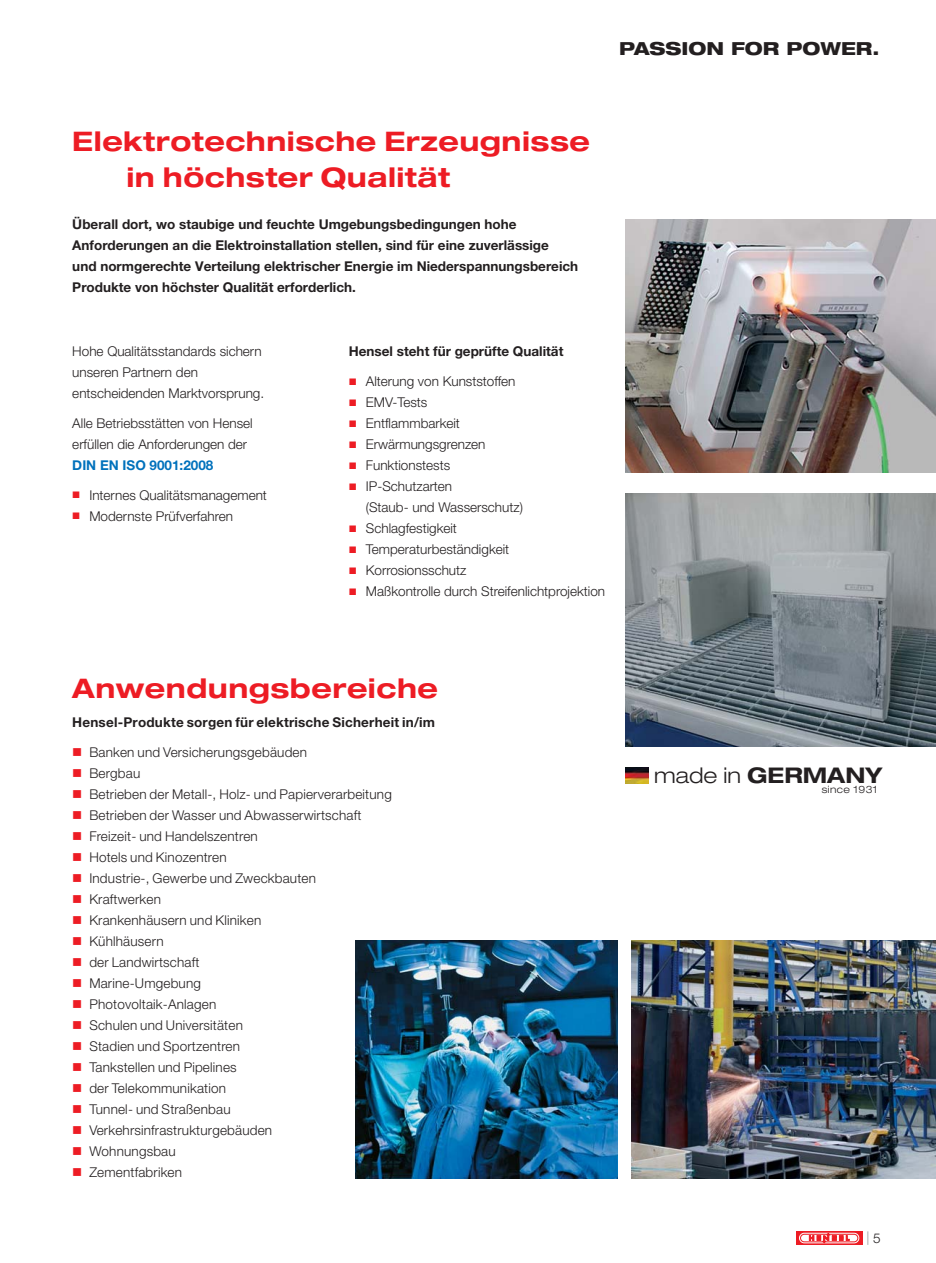
<style>
.page{position:relative;width:936px;height:1263px;background:#fff}
.page>*{position:absolute;margin:0;border:0;box-sizing:border-box;transform-origin:0 0}
.t1{font:700 expanded 27px/36px "Helvetica Neue LT Pro";letter-spacing:.02em;color:#ed1c24}
.t2{font:700 expanded 21.6px "Helvetica Neue LT Pro";color:#231f20}
.t3{font:800 expanded 18px "Helvetica Neue LT Pro";color:#231f20}
.t4{font:300 13.5px/21px "Helvetica Neue LT Pro";letter-spacing:.015em;color:#231f20}
.t5{font:700 13.5px/21px "Helvetica Neue LT Pro";color:#231f20}
.t6{font:700 13.5px "Helvetica Neue LT Pro";color:#0071bc}
.t7{font:300 13.5px "Helvetica Neue LT Pro";color:#939598}
.t8{font:300 expanded 10.2px "Helvetica Neue LT Pro";letter-spacing:.04em;color:#231f20}
.s1{color:#ed1c24}
.s2{font-weight:300}
.s3{color:#231f20}
</style>
<div class="page">
<svg style="left:796px;top:1231px;width:66px;height:13px"></svg>
<svg style="left:799px;top:1233px;width:60px;height:10px"></svg>
<img style="left:625px;top:493px;width:310px;height:253px">
<img style="left:625px;top:219px;width:310px;height:253px">
<img style="left:625px;top:768px;width:23px;height:15px">
<img style="left:355px;top:940px;width:262px;height:238px">
<img style="left:631px;top:940px;width:304px;height:238px">
<h3 class="t3" style="left:619px;top:39px;width:262px">PASSION FOR POWER.</h3>
<h1 class="t1" style="left:126px;top:127px;width:465px;text-indent:-54px">Elektrotechnische Erzeugnisse in höchster Qualität</h1>
<p class="t5" style="left:72px;top:215px;width:507px">Überall dort, wo staubige und feuchte Umgebungsbedingungen hohe Anforderungen an die Elektroinstallation stellen, sind für eine zuverlässige<br>und normgerechte Verteilung elektrischer Energie im Niederspannungsbereich Produkte von höchster Qualität erforderlich.</p>
<p class="t4" style="left:72px;top:343px;width:193px">Hohe Qualitätsstandards sichern unseren Partnern den entscheidenden Marktvorsprung.</p>
<p class="t4" style="left:72px;top:414px;width:182px">Alle Betriebsstätten von Hensel erfüllen die Anforderungen der</p>
<p class="t6" style="left:72px;top:460px;width:143px">DIN EN ISO 9001:2008</p>
<p class="t4" style="left:89px;top:486px;width:179px">Internes Qualitätsmanagement<br>Modernste Prüfverfahren</p>
<p class="t5" style="left:349px;top:343px;width:216px">Hensel steht für geprüfte Qualität</p>
<p class="t4" style="left:366px;top:372px;width:241px">Alterung von Kunststoffen<br>EMV-Tests<br>Entflammbarkeit<br>Erwärmungsgrenzen<br>Funktionstests<br>IP-Schutzarten<br>(Staub- und Wasserschutz)<br>Schlagfestigkeit<br>Temperaturbeständigkeit<br>Korrosionsschutz<br>Maßkontrolle durch Streifenlichtprojektion</p>
<h1 class="t1" style="left:72px;top:673px;width:367px">Anwendungsbereiche</h1>
<p class="t5" style="left:72px;top:713px;width:364px">Hensel-Produkte sorgen für elektrische Sicherheit in/im</p>
<p class="t4" style="left:72px;top:743px;width:236px"><span class="s1">■</span> Banken und Versicherungsgebäuden</p>
<p class="t4" style="left:72px;top:764px;width:69px"><span class="s1">■</span> Bergbau</p>
<p class="t4" style="left:72px;top:785px;width:321px"><span class="s1">■</span> Betrieben der Metall-, Holz- und Papierverarbeitung</p>
<p class="t4" style="left:72px;top:806px;width:290px"><span class="s1">■</span> Betrieben der Wasser und Abwasserwirtschaft</p>
<p class="t4" style="left:72px;top:827px;width:187px"><span class="s1">■</span> Freizeit- und Handelszentren</p>
<p class="t4" style="left:72px;top:848px;width:156px"><span class="s1">■</span> Hotels und Kinozentren</p>
<p class="t4" style="left:72px;top:869px;width:245px"><span class="s1">■</span> Industrie-, Gewerbe und Zweckbauten</p>
<p class="t4" style="left:72px;top:890px;width:90px"><span class="s1">■</span> Kraftwerken</p>
<p class="t4" style="left:72px;top:911px;width:190px"><span class="s1">■</span> Krankenhäusern und Kliniken</p>
<p class="t4" style="left:72px;top:932px;width:93px"><span class="s1">■</span> Kühlhäusern</p>
<p class="t4" style="left:72px;top:953px;width:129px"><span class="s1">■</span> der Landwirtschaft</p>
<p class="t4" style="left:72px;top:974px;width:130px"><span class="s1">■</span> Marine-Umgebung</p>
<p class="t4" style="left:72px;top:995px;width:145px"><span class="s1">■</span> Photovoltaik-Anlagen</p>
<p class="t4" style="left:72px;top:1016px;width:172px"><span class="s1">■</span> Schulen und Universitäten</p>
<p class="t4" style="left:72px;top:1037px;width:169px"><span class="s1">■</span> Stadien und Sportzentren</p>
<p class="t4" style="left:72px;top:1058px;width:166px"><span class="s1">■</span> Tankstellen und Pipelines</p>
<p class="t4" style="left:72px;top:1079px;width:155px"><span class="s1">■</span> der Telekommunikation</p>
<p class="t4" style="left:72px;top:1100px;width:160px"><span class="s1">■</span> Tunnel- und Straßenbau</p>
<p class="t4" style="left:72px;top:1121px;width:201px"><span class="s1">■</span> Verkehrsinfrastrukturgebäuden</p>
<p class="t4" style="left:72px;top:1142px;width:105px"><span class="s1">■</span> Wohnungsbau</p>
<p class="t4" style="left:72px;top:1163px;width:111px"><span class="s1">■</span> Zementfabriken</p>
<h2 class="t2" style="left:654px;top:768px;width:229px"><span class="s2">made in</span> GERMANY</h2>
<p class="t8" style="left:821px;top:783px;width:57px">since 1931</p>
<p class="t7" style="left:866px;top:1232px;width:16px">| <span class="s3">5</span></p>
</div>
